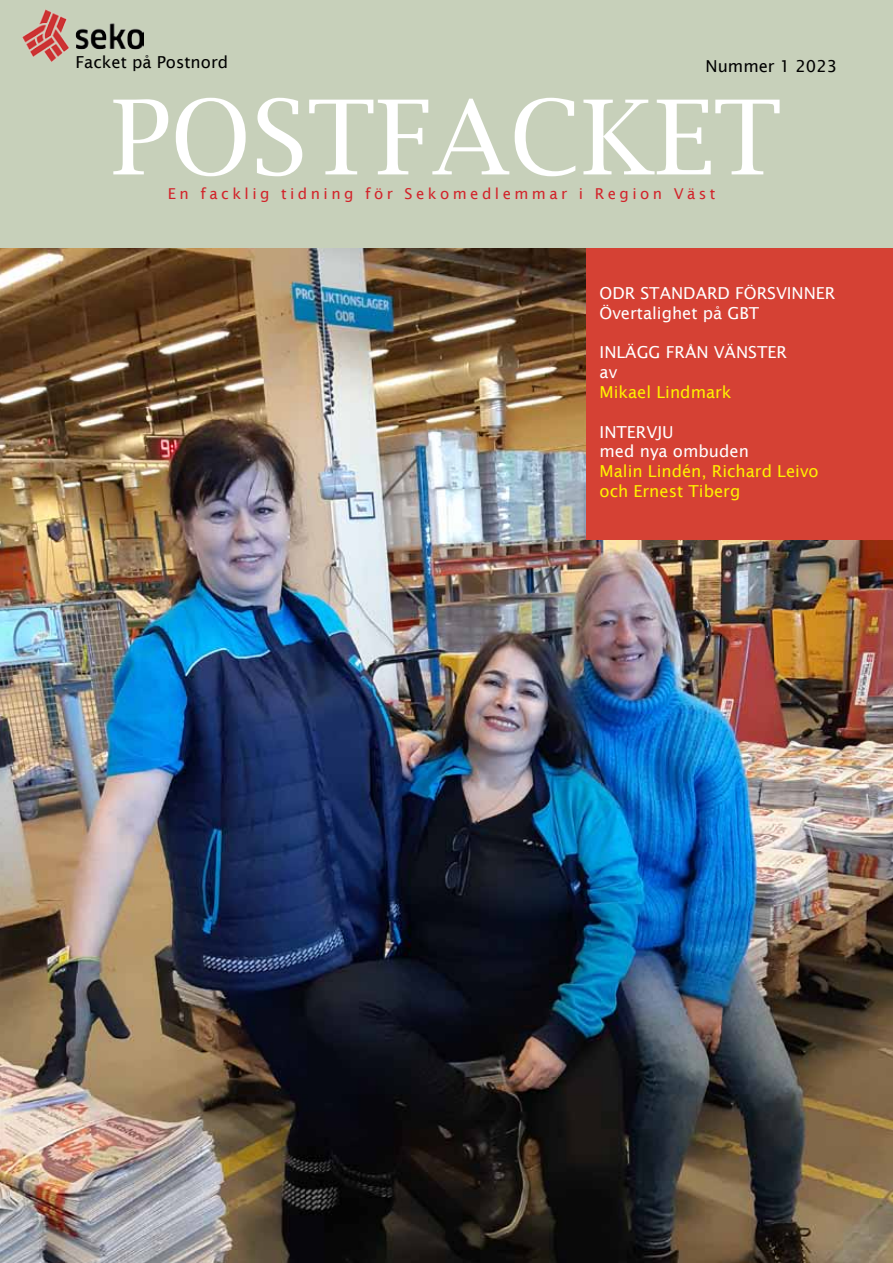
<style>
.page{position:relative;width:893px;height:1263px;background:#fff}
.page>*{position:absolute;margin:0;border:0;box-sizing:border-box;transform-origin:0 0}
.t1{font:103.5px "Lucida Bright";color:#fff}
.t2{font:16.5px/19.8px "Lucida Sans";color:#fff}
.t3{font:16.5px/19.8px "Lucida Sans";color:#fff200}
.t4{font:16.5px "Lucida Sans";color:#000}
.t5{font:15px "Lucida Sans";letter-spacing:.23em;color:#d2232a}
</style>
<div class="page">
<div style="left:0;top:0;width:893px;height:270px;background:#c7d0ba"></div>
<img style="left:0;top:249px;width:893px;height:1014px">
<img style="left:22px;top:10px;width:122px;height:52px">
<div style="left:587px;top:249px;width:306px;height:291px;background:#d54134"></div>
<p class="t4" style="left:75px;top:53px;width:154px">Facket på Postnord</p>
<p class="t4" style="left:705px;top:57px;width:133px">Nummer 1 2023</p>
<h1 class="t1" style="left:111px;top:78px;width:672px">POSTFACKET</h1>
<p class="t5" style="left:168px;top:185px;width:549px">En facklig tidning för Sekomedlemmar i Region Väst</p>
<p class="t2" style="left:600px;top:283px;width:237px">ODR STANDARD FÖRSVINNER<br>Övertalighet på GBT</p>
<p class="t2" style="left:600px;top:343px;width:189px">INLÄGG FRÅN VÄNSTER av</p>
<p class="t3" style="left:600px;top:382px;width:133px">Mikael Lindmark</p>
<p class="t2" style="left:600px;top:422px;width:151px">INTERVJU<br>med nya ombuden</p>
<p class="t3" style="left:600px;top:461px;width:221px">Malin Lindén, Richard Leivo och Ernest Tiberg</p>
</div>
